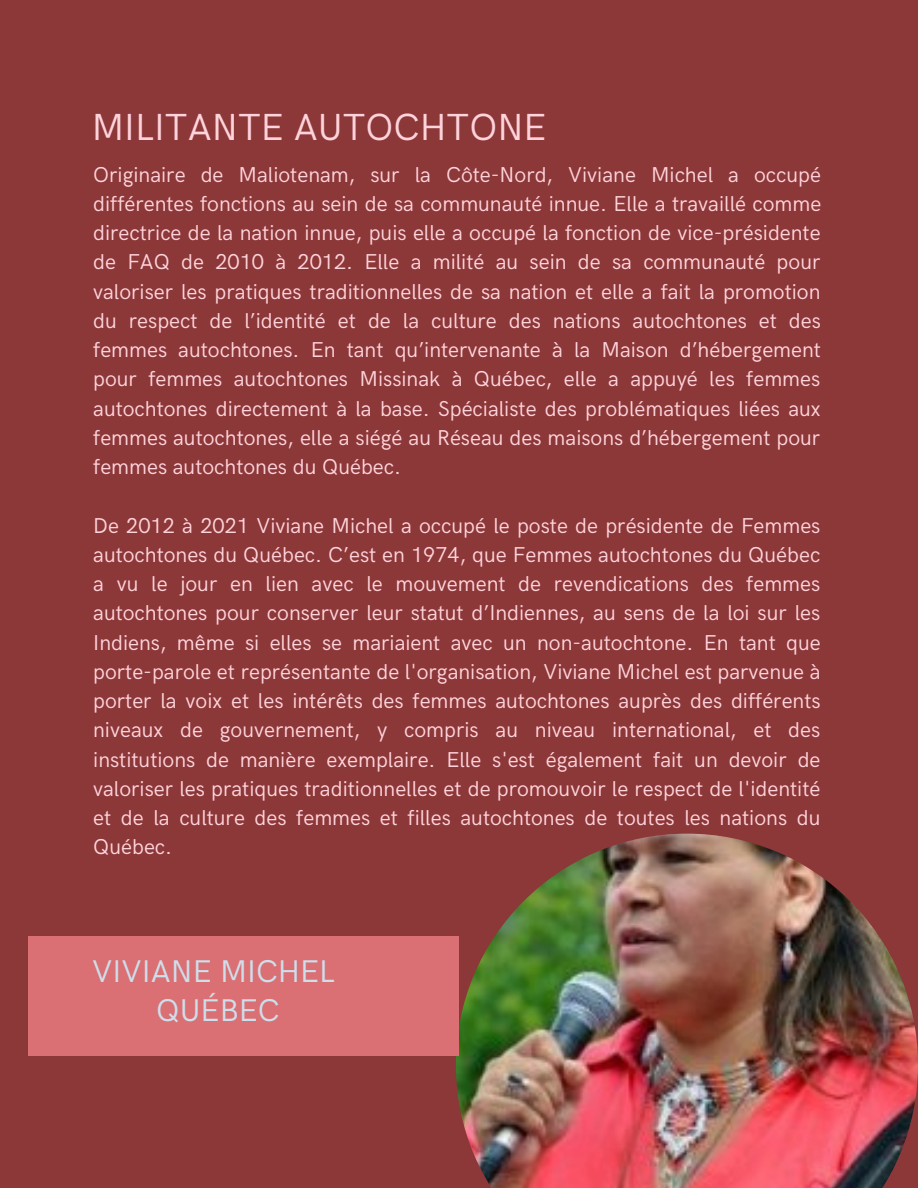
<style>
.page{position:relative;width:918px;height:1188px;background:#8c3839}
.page>*{position:absolute;margin:0;border:0;box-sizing:border-box;transform-origin:0 0}
.t1{font:37.8px "HK Grotesk";color:#ffd3db}
.t2{font:31.5px/38.8px "HK Grotesk";color:#cedeeb;text-align:center}
.t3{font:21.6px/29.2px "HK Grotesk";color:#ffd3db;text-align:justify}
</style>
<div class="page">
<img style="left:456px;top:834px;width:462px;height:354px">
<div style="left:28px;top:937px;width:431px;height:118px;background:#da7073"></div>
<h1 class="t1" style="left:92px;top:106px;width:456px">MILITANTE AUTOCHTONE</h1>
<p class="t3" style="left:93px;top:160px;width:730px">Originaire de Maliotenam, sur la Côte-Nord, Viviane Michel a occupé différentes fonctions au sein de sa communauté innue. Elle a travaillé comme directrice de la nation innue, puis elle a occupé la fonction de vice-présidente de FAQ de 2010 à 2012. Elle a milité au sein de sa communauté pour valoriser les pratiques traditionnelles de sa nation et elle a fait la promotion du respect de l’identité et de la culture des nations autochtones et des femmes autochtones. En tant qu’intervenante à la Maison d’hébergement pour femmes autochtones Missinak à Québec, elle a appuyé les femmes autochtones directement à la base. Spécialiste des problématiques liées aux femmes autochtones, elle a siégé au Réseau des maisons d’hébergement pour femmes autochtones du Québec.</p>
<p class="t3" style="left:93px;top:511px;width:729px">De 2012 à 2021 Viviane Michel a occupé le poste de présidente de Femmes autochtones du Québec. C’est en 1974, que Femmes autochtones du Québec a vu le jour en lien avec le mouvement de revendications des femmes autochtones pour conserver leur statut d’Indiennes, au sens de la loi sur les Indiens, même si elles se mariaient avec un non-autochtone. En tant que porte-parole et représentante de l'organisation, Viviane Michel est parvenue à porter la voix et les intérêts des femmes autochtones auprès des différents niveaux de gouvernement, y compris au niveau international, et des institutions de manière exemplaire. Elle s'est également fait un devoir de valoriser les pratiques traditionnelles et de promouvoir le respect de l'identité et de la culture des femmes et filles autochtones de toutes les nations du Québec.</p>
<h2 class="t2" style="left:92px;top:953px;width:244px">VIVIANE MICHEL<br>QUÉBEC</h2>
</div>
